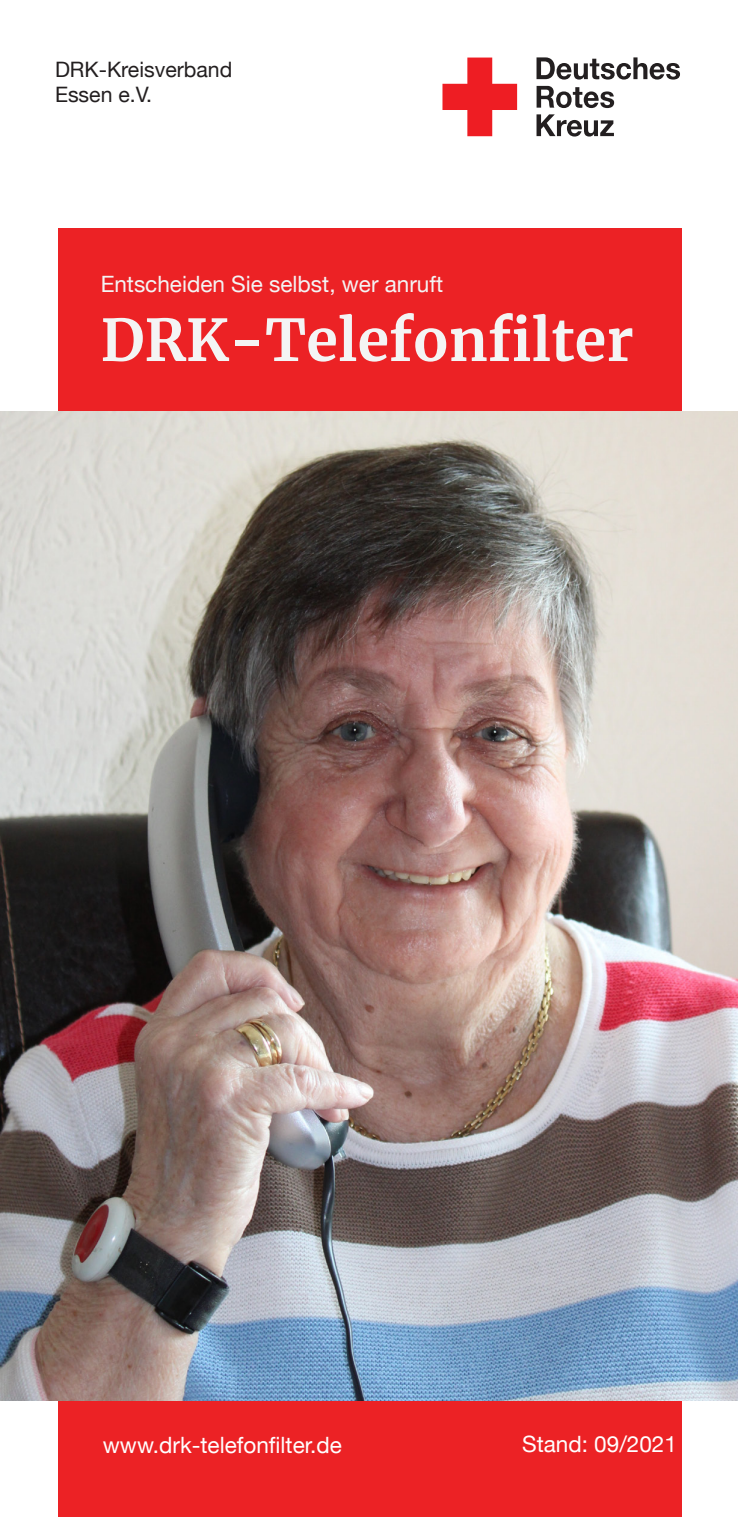
<style>
.page{position:relative;width:738px;height:1517px;background:#fff}
.page>*{position:absolute;margin:0;border:0;box-sizing:border-box;transform-origin:0 0}
.t1{font:700 57.5px "Merriweather";color:#f4f4f4}
.t2{font:22.5px "Helvetica Neue";color:#fff}
.t3{font:22.5px "Helvetica Neue";color:#f4f4f4}
.t4{font:21.25px "Helvetica Neue";color:#231f20}
</style>
<div class="page">
<div style="left:58px;top:228px;width:622px;height:1289px;background:#ec2225"></div>
<svg style="left:442px;top:58px;width:74px;height:78px"></svg>
<svg style="left:536px;top:57px;width:143px;height:23px"></svg>
<svg style="left:536px;top:86px;width:77px;height:22px"></svg>
<svg style="left:536px;top:114px;width:77px;height:23px"></svg>
<img style="left:0;top:411px;width:737px;height:989px">
<p class="t4" style="left:55px;top:57px;width:179px">DRK-Kreisverband</p>
<p class="t4" style="left:55px;top:82px;width:98px">Essen e.V.</p>
<p class="t3" style="left:101px;top:270px;width:344px">Entscheiden Sie selbst, wer anruft</p>
<p class="t1" style="left:101px;top:300px;width:534px">DRK-Telefonfilter</p>
<p class="t2" style="left:103px;top:1431px;width:240px">www.drk-telefonfilter.de</p>
<p class="t2" style="left:521px;top:1430px;width:156px">Stand: 09/2021</p>
</div>
